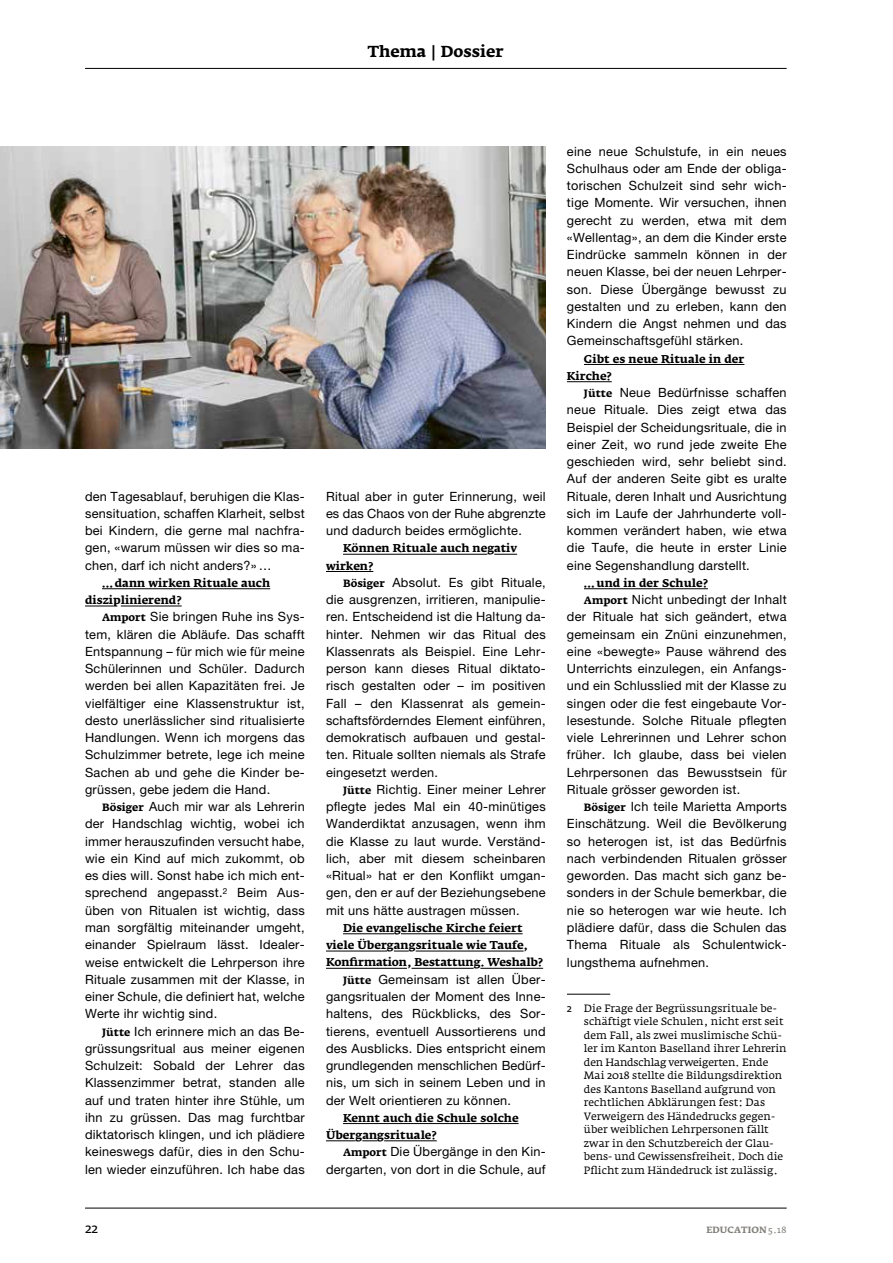
<style>
.page{position:relative;width:893px;height:1263px;background:#fff}
.page>*{position:absolute;margin:0;border:0;box-sizing:border-box;transform-origin:0 0}
.t1{font:700 15.75px "Fedra Serif A Std";color:#000}
.t2{font:13.5px "Fedra Serif A Std";color:#000}
.t3{font:12.75px/17.2px "Helvetica Neue LT Std";letter-spacing:.02em;color:#000;text-align:justify}
.t4{font:700 11.25px/17.2px "Fedra Serif A Std";color:#000}
.t5{font:10.5px/13.5px "Fedra Serif A Std";color:#000}
.t6{font:700 9px "Fedra Serif A Std";letter-spacing:.015em;color:#81807a}
.s1{font-family:"Fedra Serif A Std";font-weight:700;font-size:10.5px}
.s2{font-weight:400}
</style>
<div class="page">
<hr style="left:85px;top:1208px;width:702px;height:1px;background:#000">
<hr style="left:102px;top:588px;width:168px;height:1px;background:#000">
<svg style="left:85px;top:606px;width:28px;height:1px"></svg>
<hr style="left:121px;top:606px;width:61px;height:1px;background:#000">
<hr style="left:343px;top:554px;width:144px;height:1px;background:#000">
<svg style="left:494px;top:554px;width:23px;height:1px"></svg>
<hr style="left:326px;top:571px;width:47px;height:1px;background:#000">
<hr style="left:343px;top:933px;width:51px;height:1px;background:#000">
<hr style="left:401px;top:933px;width:122px;height:1px;background:#000">
<hr style="left:326px;top:951px;width:61px;height:1px;background:#000">
<svg style="left:394px;top:951px;width:15px;height:1px"></svg>
<hr style="left:416px;top:951px;width:108px;height:1px;background:#000">
<hr style="left:326px;top:968px;width:81px;height:1px;background:#000">
<hr style="left:411px;top:968px;width:63px;height:1px;background:#000">
<hr style="left:480px;top:968px;width:63px;height:1px;background:#000">
<hr style="left:343px;top:1123px;width:176px;height:1px;background:#000">
<svg style="left:326px;top:1140px;width:29px;height:1px"></svg>
<svg style="left:362px;top:1140px;width:15px;height:1px"></svg>
<hr style="left:384px;top:1140px;width:53px;height:1px;background:#000">
<hr style="left:584px;top:364px;width:160px;height:1px;background:#000">
<hr style="left:567px;top:381px;width:45px;height:1px;background:#000">
<hr style="left:584px;top:588px;width:124px;height:1px;background:#000">
<img style="left:0;top:146px;width:546px;height:303px">
<hr style="left:567px;top:994px;width:43px;height:1px;background:#000">
<hr style="left:85px;top:68px;width:702px;height:1px;background:#000">
<p class="t1" style="left:368px;top:42px;width:137px">Thema | Dossier</p>
<p class="t3" style="left:85px;top:487px;width:221px">den Tagesablauf, beruhigen die Klas&shy;sensituation, schaffen Klarheit, selbst bei Kindern, die gerne mal nachfra&shy;gen, «warum müssen wir dies so ma&shy;chen, darf ich nicht anders?»…</p>
<p class="t4" style="left:85px;top:574px;width:187px;text-indent:17px">…dann wirken Rituale auch disziplinierend?</p>
<p class="t3" style="left:85px;top:608px;width:221px;text-indent:17px"><span class="s1">Amport</span> Sie bringen Ruhe ins Sys&shy;tem, klären die Abläufe. Das schafft Entspannung – für mich wie für meine Schülerinnen und Schüler. Dadurch werden bei allen Kapazitäten frei. Je vielfältiger eine Klassenstruktur ist, desto unerlässlicher sind ritualisierte Handlungen. Wenn ich morgens das Schulzimmer betrete, lege ich meine Sachen ab und gehe die Kinder be&shy;grüssen, gebe jedem die Hand.</p>
<p class="t3" style="left:85px;top:798px;width:221px;text-indent:17px"><span class="s1">Bösiger</span> Auch mir war als Lehrerin der Handschlag wichtig, wobei ich immer herauszufinden versucht habe, wie ein Kind auf mich zukommt, ob es dies will. Sonst habe ich mich ent&shy;sprechend angepasst.<sup>2</sup> Beim Aus&shy;üben von Ritualen ist wichtig, dass man sorgfältig miteinander umgeht, einander Spielraum lässt. Idealer&shy;weise entwickelt die Lehrperson ihre Rituale zusammen mit der Klasse, in einer Schule, die definiert hat, welche Werte ihr wichtig sind.</p>
<p class="t3" style="left:85px;top:1022px;width:221px;text-indent:17px"><span class="s1">Jütte</span> Ich erinnere mich an das Be&shy;grüssungsritual aus meiner eigenen Schulzeit: Sobald der Lehrer das Klassenzimmer betrat, standen alle auf und traten hinter ihre Stühle, um ihn zu grüssen. Das mag furchtbar diktatorisch klingen, und ich plädiere keineswegs dafür, dies in den Schu&shy;len wieder einzuführen. Ich habe das</p>
<p class="t3" style="left:326px;top:487px;width:221px">Ritual aber in guter Erinnerung, weil es das Chaos von der Ruhe abgrenzte und dadurch beides ermöglichte.</p>
<p class="t4" style="left:326px;top:540px;width:193px;text-indent:17px">Können Rituale auch negativ wirken?</p>
<p class="t3" style="left:326px;top:574px;width:221px;text-indent:17px"><span class="s1">Bösiger</span> Absolut. Es gibt Rituale, die ausgrenzen, irritieren, manipulie&shy;ren. Entscheidend ist die Haltung da&shy;hinter. Nehmen wir das Ritual des Klassenrats als Beispiel. Eine Lehr&shy;person kann dieses Ritual diktato&shy;risch gestalten oder – im positiven Fall – den Klassenrat als gemein&shy;schaftsförderndes Element einführen, demokratisch aufbauen und gestal&shy;ten. Rituale sollten niemals als Strafe eingesetzt werden.</p>
<p class="t3" style="left:326px;top:781px;width:221px;text-indent:17px"><span class="s1">Jütte</span> Richtig. Einer meiner Lehrer pflegte jedes Mal ein 40-minütiges Wanderdiktat anzusagen, wenn ihm die Klasse zu laut wurde. Verständ&shy;lich, aber mit diesem scheinbaren «Ritual» hat er den Konflikt umgan&shy;gen, den er auf der Beziehungsebene mit uns hätte austragen müssen.</p>
<p class="t4" style="left:326px;top:919px;width:219px;text-indent:17px">Die evangelische Kirche feiert viele Übergangsrituale wie Taufe,<br>Konfirmation, Bestattung. Weshalb?</p>
<p class="t3" style="left:326px;top:970px;width:221px;text-indent:17px"><span class="s1">Jütte</span> Gemeinsam ist allen Über&shy;gangsritualen der Moment des Inne&shy;haltens, des Rückblicks, des Sor&shy;tierens, eventuell Aussortierens und des Ausblicks. Dies entspricht einem grundlegenden menschlichen Bedürf&shy;nis, um sich in seinem Leben und in der Welt orientieren zu können.</p>
<p class="t4" style="left:326px;top:1109px;width:194px;text-indent:17px">Kennt auch die Schule solche<br>Übergangsrituale?</p>
<p class="t3" style="left:326px;top:1143px;width:221px;text-align:right"><span class="s1">Amport</span> Die Übergänge in den Kin&shy;dergarten, von dort in die Schule, auf</p>
<p class="t3" style="left:567px;top:142px;width:221px">eine neue Schulstufe, in ein neues Schulhaus oder am Ende der obliga&shy;torischen Schulzeit sind sehr wich&shy;tige Momente. Wir versuchen, ihnen gerecht zu werden, etwa mit dem «Wellentag», an dem die Kinder erste Eindrücke sammeln können in der neuen Klasse, bei der neuen Lehrper&shy;son. Diese Übergänge bewusst zu gestalten und zu erleben, kann den Kindern die Angst nehmen und das Gemeinschaftsgefühl stärken.</p>
<p class="t4" style="left:567px;top:350px;width:179px;text-indent:17px">Gibt es neue Rituale in der<br>Kirche?</p>
<p class="t3" style="left:567px;top:384px;width:221px;text-indent:17px"><span class="s1">Jütte</span> Neue Bedürfnisse schaffen neue Rituale. Dies zeigt etwa das Beispiel der Scheidungsrituale, die in einer Zeit, wo rund jede zweite Ehe geschieden wird, sehr beliebt sind.<br>Auf der anderen Seite gibt es uralte Rituale, deren Inhalt und Ausrichtung sich im Laufe der Jahrhunderte voll&shy;kommen verändert haben, wie etwa die Taufe, die heute in erster Linie eine Segenshandlung darstellt.</p>
<p class="t4" style="left:584px;top:574px;width:125px">…und in der Schule?</p>
<p class="t3" style="left:567px;top:591px;width:221px;text-indent:17px"><span class="s1">Amport</span> Nicht unbedingt der Inhalt der Rituale hat sich geändert, etwa gemeinsam ein Znüni einzunehmen, eine «bewegte» Pause während des Unterrichts einzulegen, ein Anfangs&shy;und ein Schlusslied mit der Klasse zu singen oder die fest eingebaute Vor&shy;lesestunde. Solche Rituale pflegten viele Lehrerinnen und Lehrer schon früher. Ich glaube, dass bei vielen Lehrpersonen das Bewusstsein für Rituale grösser geworden ist.</p>
<p class="t3" style="left:567px;top:798px;width:221px;text-indent:17px"><span class="s1">Bösiger</span> Ich teile Marietta Amports Einschätzung. Weil die Bevölkerung so heterogen ist, ist das Bedürfnis nach verbindenden Ritualen grösser geworden. Das macht sich ganz be&shy;sonders in der Schule bemerkbar, die nie so heterogen war wie heute. Ich plädiere dafür, dass die Schulen das Thema Rituale als Schulentwick&shy;lungsthema aufnehmen.</p>
<p class="t5" style="left:584px;top:1001px;width:204px;text-indent:-17px">2 Die Frage der Begrüssungsrituale be&shy;schäftigt viele Schulen, nicht erst seit dem Fall, als zwei muslimische Schü&shy;ler im Kanton Baselland ihrer Lehrerin den Handschlag verweigerten. Ende Mai 2018 stellte die Bildungsdirektion des Kantons Baselland aufgrund von rechtlichen Abklärungen fest: Das Verweigern des Händedrucks gegen&shy;über weiblichen Lehrpersonen fällt zwar in den Schutzbereich der Glau&shy;bens- und Gewissensfreiheit. Doch die Pflicht zum Händedruck ist zulässig.</p>
<p class="t2" style="left:85px;top:1221px;width:15px">22</p>
<p class="t6" style="left:706px;top:1225px;width:82px">EDUCATION <span class="s2">5.18</span></p>
</div>
